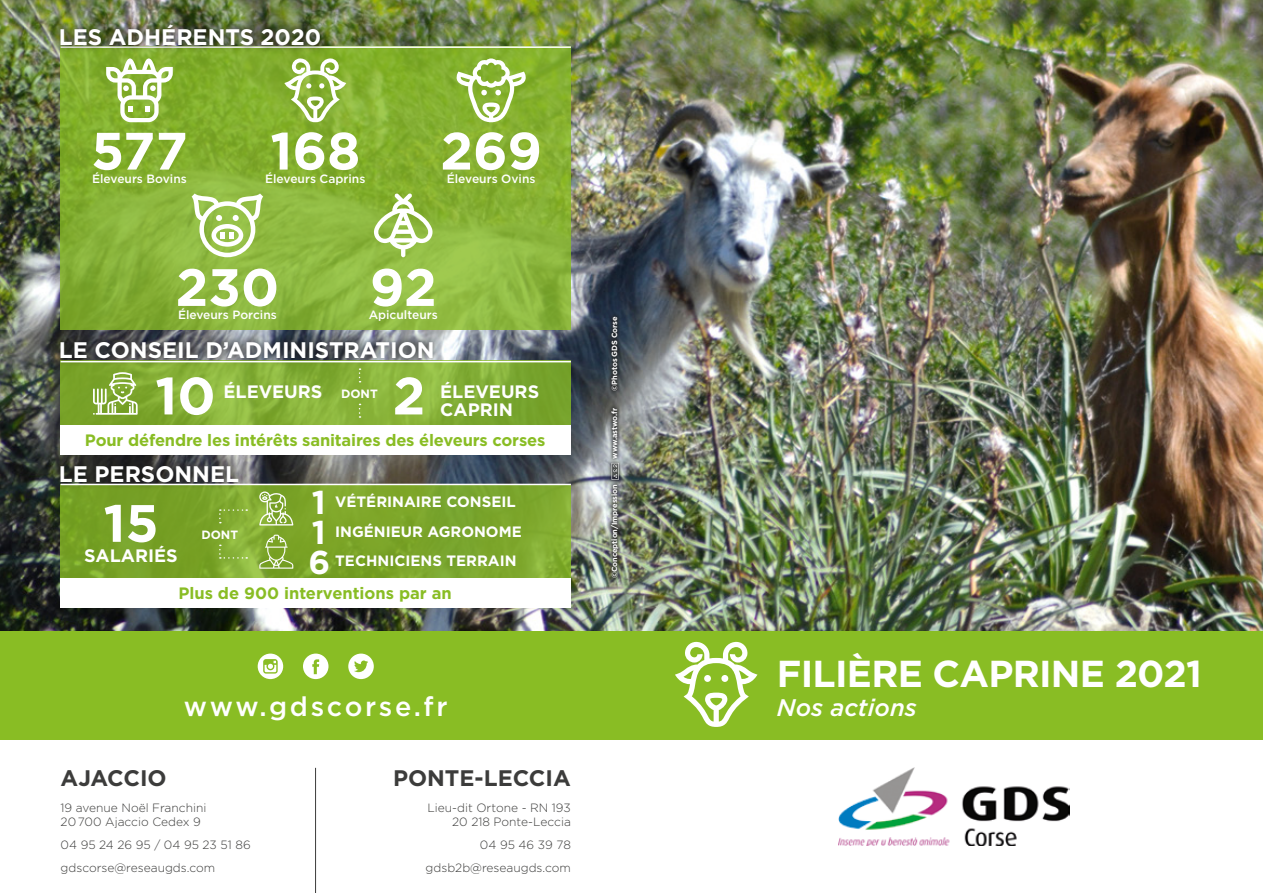
<style>
.page{position:relative;width:1263px;height:893px;background:#fff}
.page>*{position:absolute;margin:0;border:0;box-sizing:border-box;transform-origin:0 0}
.t1{font:700 52.5px "Gotham";color:#fff}
.t2{font:700 37.5px "Gotham";letter-spacing:-.02em;color:#fff}
.t3{font:700 33px/30px "Gotham";color:#fff}
.t4{font:500 27px "Gotham";letter-spacing:.1em;color:#fff}
.t5{font:italic 500 24px "Gotham";color:#fff}
.t6{font:700 22.5px "Gotham";color:#fff}
.t7{font:700 22.5px "Gotham";color:#3c3c3b}
.t8{font:700 18px/18px "Gotham";color:#fff}
.t9{font:700 16.5px "Gotham";letter-spacing:-.01em;color:#89bd24}
.t10{font:700 15px/29.8px "Gotham";color:#fff}
.t11{font:300 12px/14.4px "Gotham";color:#3c3c3b}
.t12{font:500 12px "Gotham";color:#fff}
.t13{font:700 12px "Gotham";color:#fff}
.t14{font:700 7.5px "Gotham";letter-spacing:-.01em;color:#fff}
</style>
<div class="page">
<img style="left:0;top:0;width:1263px;height:631px">
<div style="left:0;top:631px;width:1263px;height:109px;background:#89bd24"></div>
<svg style="left:61px;top:48px;width:510px;height:282px;background:#88b336"></svg>
<svg style="left:61px;top:362px;width:510px;height:63px;background:#84ae36"></svg>
<div style="left:61px;top:425px;width:510px;height:30px;background:#fff"></div>
<svg style="left:61px;top:485px;width:510px;height:93px;background:#7ba52a"></svg>
<div style="left:607px;top:313px;width:16px;height:269px;background:#1d1d1b;opacity:.75"></div>
<svg style="left:611px;top:463px;width:8px;height:17px"></svg>
<div style="left:61px;top:578px;width:510px;height:30px;background:#fff"></div>
<img style="left:838px;top:768px;width:231px;height:78px">
<svg style="left:675px;top:641px;width:82px;height:86px"></svg>
<div style="left:704px;top:675px;width:7px;height:7px;background:#fff;border-radius:50%"></div>
<div style="left:721px;top:675px;width:7px;height:7px;background:#fff;border-radius:50%"></div>
<svg style="left:284px;top:58px;width:62px;height:64px"></svg>
<hr style="left:315px;top:768px;width:1px;height:125px;background:#3c3c3b">
<svg style="left:258px;top:654px;width:25px;height:25px"></svg>
<svg style="left:303px;top:654px;width:25px;height:25px"></svg>
<svg style="left:348px;top:654px;width:26px;height:25px"></svg>
<svg style="left:372px;top:193px;width:62px;height:64px"></svg>
<svg style="left:456px;top:58px;width:70px;height:64px"></svg>
<svg style="left:192px;top:193px;width:71px;height:64px"></svg>
<svg style="left:106px;top:58px;width:67px;height:64px"></svg>
<div style="left:52px;top:456px;width:195px;height:34px;background:#1d1d1b;opacity:.75"></div>
<div style="left:52px;top:332px;width:390px;height:35px;background:#1d1d1b;opacity:.75"></div>
<svg style="left:93px;top:372px;width:45px;height:43px"></svg>
<svg style="left:259px;top:491px;width:34px;height:34px"></svg>
<svg style="left:259px;top:535px;width:34px;height:34px"></svg>
<hr style="left:61px;top:46px;width:510px;height:2px;background:#fff">
<hr style="left:61px;top:361px;width:510px;height:1px;background:#fff">
<hr style="left:61px;top:484px;width:510px;height:1px;background:#fff">
<svg style="left:219px;top:545px;width:28px;height:14px"></svg>
<svg style="left:219px;top:509px;width:28px;height:14px"></svg>
<svg style="left:359px;top:404px;width:2px;height:14px"></svg>
<svg style="left:359px;top:368px;width:2px;height:14px"></svg>
<div style="left:52px;top:16px;width:276px;height:38px;background:#1d1d1b;opacity:.75"></div>
<h3 class="t6" style="left:59px;top:22px;width:264px">LES ADHÉRENTS 2020</h3>
<h1 class="t1" style="left:91px;top:116px;width:98px">577</h1>
<h1 class="t1" style="left:440px;top:116px;width:103px">269</h1>
<h1 class="t1" style="left:270px;top:116px;width:91px">168</h1>
<p class="t12" style="left:92px;top:171px;width:96px">Éleveurs Bovins</p>
<p class="t12" style="left:265px;top:171px;width:102px">Éleveurs Caprins</p>
<p class="t12" style="left:447px;top:171px;width:90px">Éleveurs Ovins</p>
<h1 class="t1" style="left:176px;top:253px;width:105px">230</h1>
<p class="t12" style="left:178px;top:307px;width:100px">Éleveurs Porcins</p>
<h1 class="t1" style="left:370px;top:253px;width:68px">92</h1>
<p class="t12" style="left:369px;top:307px;width:71px">Apiculteurs</p>
<h3 class="t6" style="left:59px;top:335px;width:377px">LE CONSEIL D’ADMINISTRATION</h3>
<p class="t13" style="left:341px;top:385px;width:38px">DONT</p>
<h1 class="t1" style="left:155px;top:361px;width:62px">10</h1>
<h1 class="t1" style="left:393px;top:361px;width:34px">2</h1>
<h3 class="t8" style="left:223px;top:383px;width:100px">ÉLEVEURS</h3>
<h3 class="t8" style="left:440px;top:383px;width:100px">ÉLEVEURS<br>CAPRIN</h3>
<h3 class="t9" style="left:85px;top:429px;width:462px">Pour défendre les intérêts sanitaires des éleveurs corses</h3>
<h3 class="t6" style="left:59px;top:459px;width:182px">LE PERSONNEL</h3>
<h1 class="t1" style="left:103px;top:488px;width:57px">15</h1>
<h3 class="t8" style="left:84px;top:547px;width:95px">SALARIÉS</h3>
<p class="t13" style="left:201px;top:526px;width:38px">DONT</p>
<h3 class="t3" style="left:308px;top:487px;width:23px">1<br>1<br>6</h3>
<p class="t10" style="left:335px;top:486px;width:188px">VÉTÉRINAIRE CONSEIL<br>INGÉNIEUR AGRONOME<br>TECHNICIENS TERRAIN</p>
<h3 class="t9" style="left:178px;top:582px;width:275px">Plus de 900 interventions par an</h3>
<p class="t14" style="left:610px;top:391px;width:76px;rotate:-90deg">©Photos GDS Corse</p>
<p class="t14" style="left:610px;top:459px;width:52px;rotate:-90deg">www.astwo.fr</p>
<p class="t14" style="left:610px;top:578px;width:96px;rotate:-90deg">©Conception/Impression</p>
<h2 class="t2" style="left:777px;top:649px;width:426px">FILIÈRE CAPRINE 2021</h2>
<h3 class="t4" style="left:184px;top:689px;width:265px">www.gdscorse.fr</h3>
<h3 class="t5" style="left:777px;top:692px;width:141px">Nos actions</h3>
<h3 class="t7" style="left:61px;top:763px;width:108px">AJACCIO</h3>
<h3 class="t7" style="left:393px;top:763px;width:179px">PONTE-LECCIA</h3>
<p class="t11" style="left:61px;top:800px;width:147px">19 avenue Noël Franchini<br>20 700 Ajaccio Cedex 9</p>
<p class="t11" style="left:61px;top:833px;width:192px;line-height:23px">04 95 24 26 95 / 04 95 23 51 86 gdscorse@reseaugds.com</p>
<p class="t11" style="left:427px;top:800px;width:145px;text-align:right">Lieu-dit Ortone - RN 193<br>20 218 Ponte-Leccia</p>
<p class="t11" style="left:426px;top:833px;width:147px;line-height:23px;text-align:right">04 95 46 39 78 gdsb2b@reseaugds.com</p>
</div>
